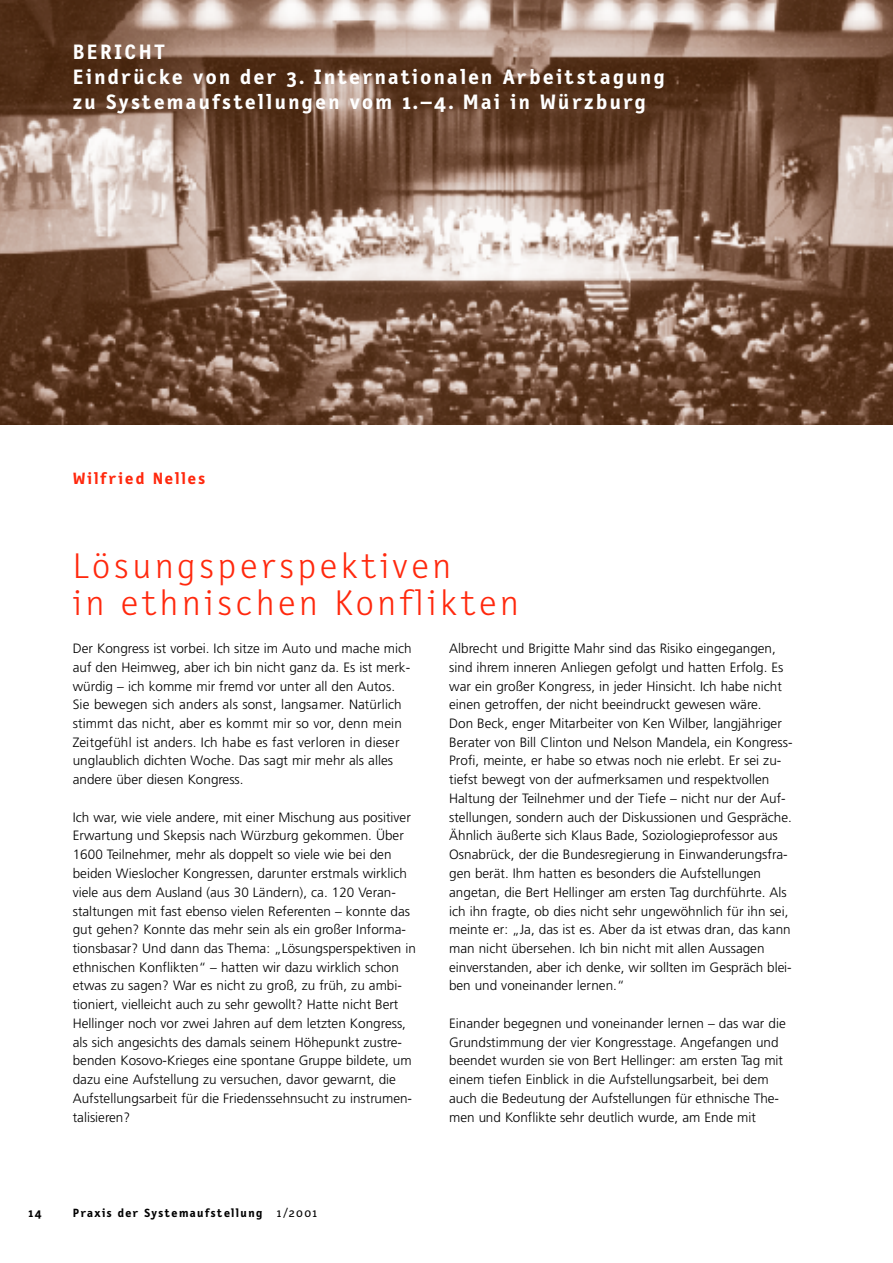
<style>
.page{position:relative;width:893px;height:1263px;background:#fff}
.page>*{position:absolute;margin:0;border:0;box-sizing:border-box;transform-origin:0 0}
.t1{font:300 36px/37.5px "Letter Gothic Text";letter-spacing:.105em;color:#ff280d;scale:1.05 1}
.t2{font:700 21px/25.2px "Letter Gothic Text";letter-spacing:.11em;color:#fff;scale:1.05 1}
.t3{font:700 16.5px "Letter Gothic Text";letter-spacing:.125em;color:#ff280d;scale:1.05 1}
.t4{font:300 13.5px/18.8px "Frutiger";color:#000}
.t5{font:700 12px "Letter Gothic Text";letter-spacing:.11em;color:#000;scale:1.05 1}
.s1{font-weight:400}
</style>
<div class="page">
<img style="left:0;top:0;width:892px;height:424px">
<h2 class="t2" style="left:73px;top:41px;width:565px">BERICHT<br>Ei n d r ü c ke von der 3. I n ter n a ti o n al en Arbei tstagung zu System a u f stel l u n g en vom 1.–4. Mai in Wür z b urg</h2>
<p class="t3" style="left:73px;top:472px;width:128px">W i l fri ed Nel l es</p>
<h1 class="t1" style="left:73px;top:550px;width:426px">L ös u n g s per s pe k tiven<br>in ethnisc h en Ko n fl i k ten</h1>
<p class="t4" style="left:73px;top:640px;width:340px">Der Kongress ist vorbei. Ich sitze im Auto und mache mich auf den Heimweg, aber ich bin nicht ganz da. Es ist merk&shy;würdig – ich komme mir fremd vor unter all den Autos.<br>Sie bewegen sich anders als sonst, langsamer. Natürlich stimmt das nicht, aber es kommt mir so vor, denn mein Zeitgefühl ist anders. Ich habe es fast verloren in dieser unglaublich dichten Woche. Das sagt mir mehr als alles andere über diesen Kongress.</p>
<p class="t4" style="left:73px;top:809px;width:344px">Ich war, wie viele andere, mit einer Mischung aus positiver Erwartung und Skepsis nach Würzburg gekommen. Über 1600 Teilnehmer, mehr als doppelt so viele wie bei den beiden Wieslocher Kongressen, darunter erstmals wirklich viele aus dem Ausland (aus 30 Ländern), ca. 120 Veran&shy;staltungen mit fast ebenso vielen Referenten – konnte das gut gehen? Konnte das mehr sein als ein großer Informa&shy;tionsbasar? Und dann das Thema: „Lösungsperspektiven in ethnischen Konflikten“ – hatten wir dazu wirklich schon etwas zu sagen? War es nicht zu groß, zu früh, zu ambi&shy;tioniert, vielleicht auch zu sehr gewollt? Hatte nicht Bert Hellinger noch vor zwei Jahren auf dem letzten Kongress, als sich angesichts des damals seinem Höhepunkt zustre&shy;benden Kosovo-Krieges eine spontane Gruppe bildete, um dazu eine Aufstellung zu versuchen, davor gewarnt, die Aufstellungsarbeit für die Friedenssehnsucht zu instrumen&shy;talisieren?</p>
<p class="t5" style="left:28px;top:1208px;width:14px">14</p>
<p class="t5" style="left:73px;top:1208px;width:234px">Praxis der System a u f stel l u n g <span class="s1">1/2 00 1</span></p>
<p class="t4" style="left:449px;top:640px;width:345px">Albrecht und Brigitte Mahr sind das Risiko eingegangen, sind ihrem inneren Anliegen gefolgt und hatten Erfolg. Es war ein großer Kongress, in jeder Hinsicht. Ich habe nicht einen getroffen, der nicht beeindruckt gewesen wäre.<br>Don Beck, enger Mitarbeiter von Ken Wilber, langjähriger Berater von Bill Clinton und Nelson Mandela, ein Kongress-Profi, meinte, er habe so etwas noch nie erlebt. Er sei zu&shy;tiefst bewegt von der aufmerksamen und respektvollen Haltung der Teilnehmer und der Tiefe – nicht nur der Auf&shy;stellungen, sondern auch der Diskussionen und Gespräche.<br>Ähnlich äußerte sich Klaus Bade, Soziologieprofessor aus Osnabrück, der die Bundesregierung in Einwanderungsfra&shy;gen berät. Ihm hatten es besonders die Aufstellungen angetan, die Bert Hellinger am ersten Tag durchführte. Als ich ihn fragte, ob dies nicht sehr ungewöhnlich für ihn sei, meinte er: „Ja, das ist es. Aber da ist etwas dran, das kann man nicht übersehen. Ich bin nicht mit allen Aussagen einverstanden, aber ich denke, wir sollten im Gespräch blei&shy;b e n und voneinander lernen.“</p>
<p class="t4" style="left:449px;top:1015px;width:338px">Einander begegnen und voneinander lernen – das war die Grundstimmung der vier Kongresstage. Angefangen und beendet wurden sie von Bert Hellinger: am ersten Tag mit einem tiefen Einblick in die Aufstellungsarbeit, bei dem auch die Bedeutung der Aufstellungen für ethnische The&shy;men und Konflikte sehr deutlich wurde, am Ende mit</p>
</div>
